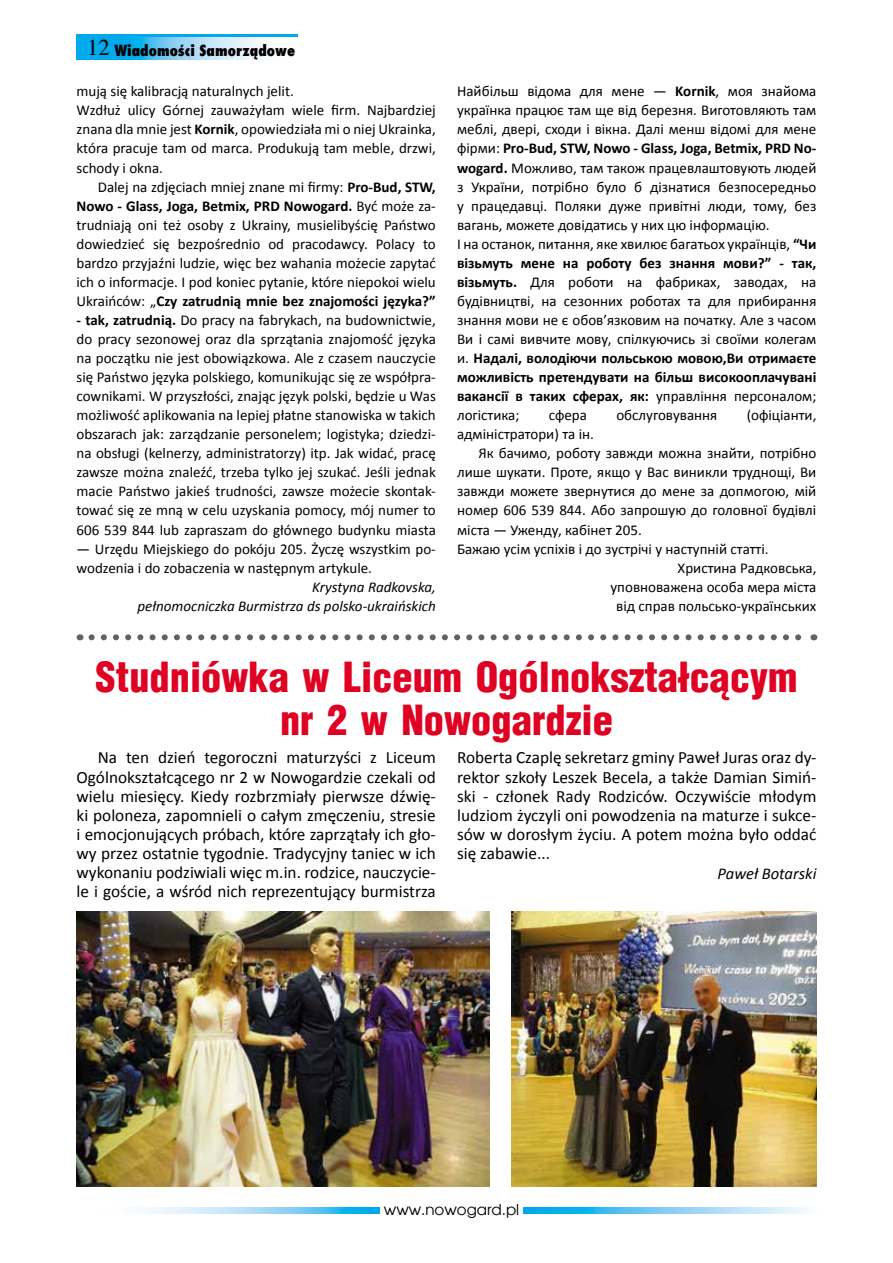
<style>
.page{position:relative;width:893px;height:1263px;background:#fff}
.page>*{position:absolute;margin:0;border:0;box-sizing:border-box;transform-origin:0 0}
.t1{font:900 40.5px/43.5px "Switzerland Cond";color:#df0022;text-align:center}
.t2{font:17.25px/19px "Calibri";color:#000;text-align:justify}
.t3{font:italic 16.5px "Calibri";color:#000}
.t4{font:15px/19px "Calibri";color:#000}
.t5{font:italic 15px/19px "Calibri";color:#000;text-align:right}
.t6{font:800 15px "Fujiyama";color:#000}
.t7{font:15px "Avalon";color:#000}
.s1{font-family:"Times";font-weight:400;font-size:22.5px}
.s2{font-weight:700}
</style>
<div class="page">
<div style="left:77px;top:34px;width:221px;height:26px;background:#00a8ec"></div>
<svg style="left:138px;top:37px;width:160px;height:23px;background:#b9e3f8"></svg>
<svg style="left:147px;top:1207px;width:658px;height:6px;background:#81d0f4"></svg>
<div style="left:380px;top:1203px;width:143px;height:15px;background:#fff"></div>
<img style="left:511px;top:911px;width:305px;height:276px">
<img style="left:77px;top:912px;width:412px;height:275px">
<svg style="left:92px;top:634px;width:710px;height:6px"></svg>
<p class="t6" style="left:87px;top:40px;width:210px"><span class="s1">12</span> Wiadomości Samorządowe</p>
<p class="t4" style="left:77px;top:81px;width:361px">mują się kalibracją naturalnych jelit.<br>Wzdłuż ulicy Górnej zauważyłam wiele firm. Najbardziej znana dla mnie jest <span class="s2">Kornik</span>, opowiedziała mi o niej Ukrainka, która pracuje tam od marca. Produkują tam meble, drzwi, schody i okna.</p>
<p class="t4" style="left:77px;top:176px;width:361px;text-align:justify;text-indent:21px">Dalej na zdjęciach mniej znane mi firmy: <span class="s2">Pro-Bud, STW, Nowo - Glass, Joga, Betmix, PRD Nowogard.</span> Być może za&shy;trudniają oni też osoby z Ukrainy, musielibyścię Państwo dowiedzieć się bezpośrednio od pracodawcy. Polacy to bardzo przyjaźni ludzie, więc bez wahania możecie zapytać ich o informacje. I pod koniec pytanie, które niepokoi wielu Ukraińców: „<span class="s2">Czy zatrudnią mnie bez znajomości języka?”</span></p>
<p class="t4" style="left:77px;top:310px;width:361px;text-align:justify"><span class="s2">- tak, zatrudnią.</span> Do pracy na fabrykach, na budownictwie, do pracy sezonowej oraz dla sprzątania znajomość języka na początku nie jest obowiązkowa. Ale z czasem nauczycie się Państwo języka polskiego, komunikując się ze współpra&shy;cownikami. W przyszłości, znając język polski, będzie u Was możliwość aplikowania na lepiej płatne stanowiska w takich obszarach jak: zarządzanie personelem; logistyka; dziedzi&shy;na obsługi (kelnerzy, administratorzy) itp. Jak widać, pracę zawsze można znaleźć, trzeba tylko jej szukać. Jeśli jednak macie Państwo jakieś trudności, zawsze możecie skontak&shy;tować się ze mną w celu uzyskania pomocy, mój numer to 606 539 844 lub zapraszam do głównego budynku miasta</p>
<p class="t4" style="left:77px;top:538px;width:361px">— Urzędu Miejskiego do pokóju 205. Życzę wszystkim po&shy;wodzenia i do zobaczenia w następnym artykule.</p>
<p class="t5" style="left:138px;top:576px;width:300px">Krystyna Radkovska,<br>pełnomocniczka Burmistrza ds polsko-ukraińskich</p>
<p class="t4" style="left:457px;top:81px;width:361px">Найбільш відома для мене — <span class="s2">Kornik</span>, моя знайома українка працює там ще від березня. Виготовляють там меблі, двері, сходи і вікна. Далі менш відомі для мене фірми: <span class="s2">Pro-Bud, STW, Nowo - Glass, Joga, Betmix, PRD No&shy;wogard.</span> Можливо, там також працевлаштовують людей з України, потрібно було б дізнатися безпосередньо у працедавці. Поляки дуже привітні люди, тому, без вагань, можете довідатись у них цю інформацію.<br>І на останок, питання, яке хвилює багатьох українців, <span class="s2">“Чи візьмуть мене на роботу без знання мови?” - так, візьмуть.</span> Для роботи на фабриках, заводах, на будівництві, на сезонних роботах та для прибирання знання мови не є обов’язковим на початку. Але з часом Ви і самі вивчите мову, спілкуючись зі своїми колегам и. <span class="s2">Надалі, володіючи польською мовою,Ви отримаєте можливість претендувати на більш високооплачувані вакансії в таких сферах, як:</span> управління персоналом; логістика;</p>
<p class="t4" style="left:549px;top:405px;width:40px">сфера</p>
<p class="t4" style="left:616px;top:405px;width:103px">обслуговування</p>
<p class="t4" style="left:747px;top:405px;width:71px">(офіціанти,</p>
<p class="t4" style="left:457px;top:424px;width:138px">адміністратори) та ін.</p>
<p class="t4" style="left:478px;top:443px;width:340px">Як бачимо, роботу завжди можна знайти, потрібно</p>
<p class="t4" style="left:457px;top:462px;width:361px">лише шукати. Проте, якщо у Вас виникли труднощі, Ви</p>
<p class="t4" style="left:457px;top:481px;width:361px">завжди можете звернутися до мене за допмогою, мій</p>
<p class="t4" style="left:457px;top:500px;width:361px">номер 606 539 844. Або запрошую до головної будівлі</p>
<p class="t4" style="left:457px;top:519px;width:186px">міста — Уженду, кабінет 205.</p>
<p class="t4" style="left:457px;top:538px;width:313px">Бажаю усім успіхів і до зустрічі у наступній статті.</p>
<p class="t4" style="left:678px;top:557px;width:140px">Христина Радковська,</p>
<p class="t4" style="left:610px;top:576px;width:207px">уповноважена особа мера міста</p>
<p class="t4" style="left:616px;top:595px;width:202px">від справ польсько-українських</p>
<h1 class="t1" style="left:96px;top:654px;width:703px">Studniówka w Liceum Ogólnokształcącym nr 2 w Nowogardzie</h1>
<p class="t2" style="left:457px;top:747px;width:361px">Roberta Czaplę sekretarz gminy Paweł Juras oraz dy&shy;rektor szkoły Leszek Becela, a także Damian Simiń&shy;ski - członek Rady Rodziców. Oczywiście młodym ludziom życzyli oni powodzenia na maturze i sukce&shy;sów w dorosłym życiu. A potem można było oddać się zabawie...</p>
<p class="t3" style="left:718px;top:863px;width:100px">Paweł Botarski</p>
<p class="t2" style="left:77px;top:747px;width:361px;text-indent:21px">Na ten dzień tegoroczni maturzyści z Liceum Ogólnokształcącego nr 2 w Nowogardzie czekali od wielu miesięcy. Kiedy rozbrzmiały pierwsze dźwię&shy;ki poloneza, zapomnieli o całym zmęczeniu, stresie i emocjonujących próbach, które zaprzątały ich gło&shy;wy przez ostatnie tygodnie. Tradycyjny taniec w ich wykonaniu podziwiali więc m.in. rodzice, nauczycie&shy;le i goście, a wśród nich reprezentujący burmistrza</p>
<p class="t7" style="left:384px;top:1200px;width:137px">www.nowogard.pl</p>
</div>
